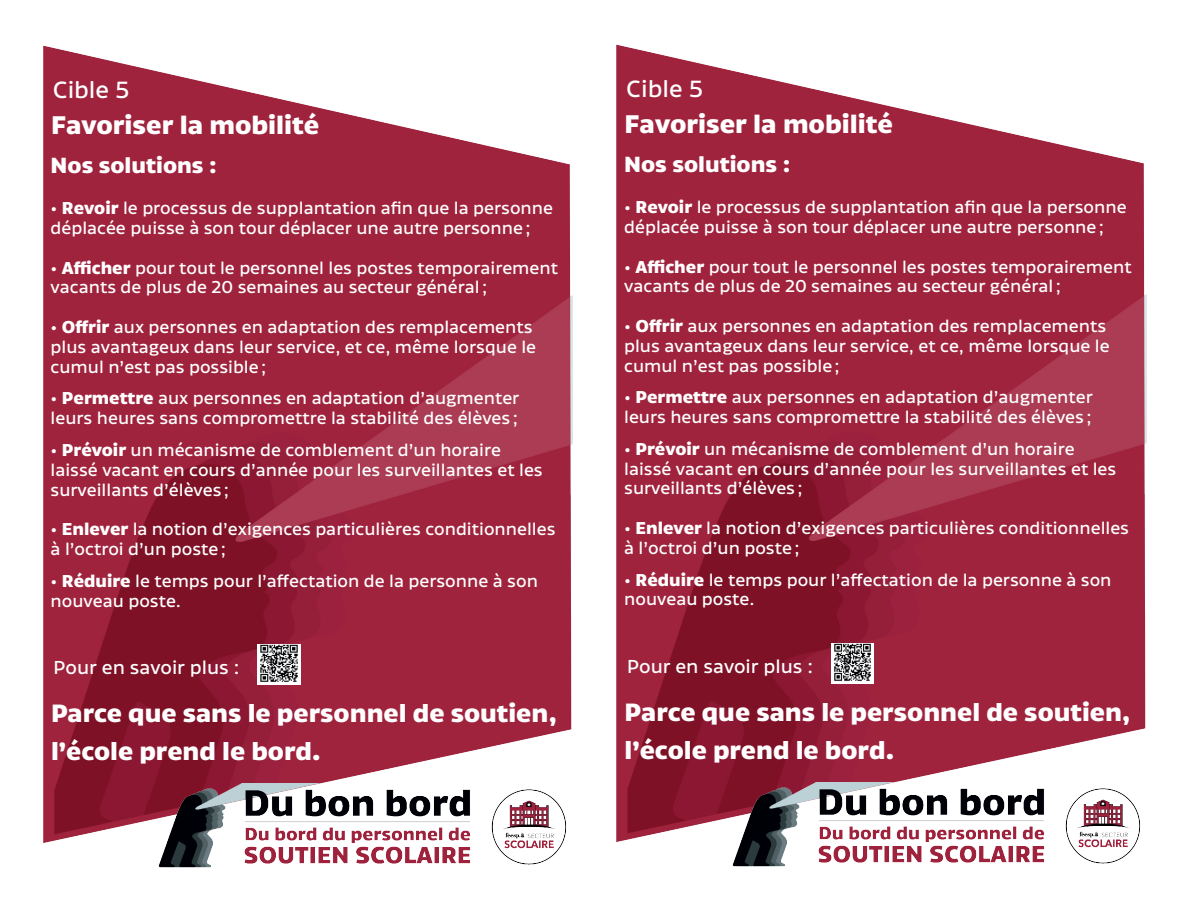
<style>
.page{position:relative;width:1188px;height:918px;background:#fff}
.page>*{position:absolute;margin:0;border:0;box-sizing:border-box;transform-origin:0 0}
.t1{font:700 24.45px "Canal";color:#fff}
.t2{font:700 24px/37.8px "Canal";color:#fff}
.t3{font:22.5px "Canal";color:#fff}
.t4{font:700 21px "Canal";color:#fff}
.t5{font:18px "Canal";color:#fff}
.t6{font:16.5px/19.8px "Canal";color:#fff}
.s1{font-weight:700}
</style>
<div class="page">
<img style="left:43px;top:45px;width:530px;height:798px">
<img style="left:149px;top:784px;width:423px;height:84px">
<img style="left:258px;top:644px;width:42px;height:41px">
<img style="left:616px;top:44px;width:530px;height:798px">
<img style="left:723px;top:783px;width:423px;height:84px">
<img style="left:831px;top:643px;width:43px;height:40px">
<h3 class="t3" style="left:53px;top:70px;width:79px">Cible 5</h3>
<h3 class="t3" style="left:626px;top:69px;width:79px">Cible 5</h3>
<h1 class="t1" style="left:51px;top:102px;width:270px">Favoriser la mobilité</h1>
<p class="t4" style="left:51px;top:146px;width:168px">Nos solutions :</p>
<p class="t6" style="left:51px;top:196px;width:504px">• <span class="s1">Revoir</span> le processus de supplantation afin que la personne déplacée puisse à son tour déplacer une autre personne ;</p>
<p class="t6" style="left:51px;top:256px;width:509px">• <span class="s1">Afficher</span> pour tout le personnel les postes temporairement vacants de plus de 20 semaines au secteur général ;</p>
<p class="t6" style="left:51px;top:315px;width:487px">• <span class="s1">Offrir</span> aux personnes en adaptation des remplacements plus avantageux dans leur service, et ce, même lorsque le cumul n’est pas possible ;</p>
<p class="t6" style="left:51px;top:387px;width:470px">• <span class="s1">Permettre</span> aux personnes en adaptation d’augmenter leurs heures sans compromettre la stabilité des élèves ;</p>
<p class="t6" style="left:51px;top:438px;width:494px">• <span class="s1">Prévoir</span> un mécanisme de comblement d’un horaire laissé vacant en cours d’année pour les surveillantes et les surveillants d’élèves ;</p>
<p class="t6" style="left:51px;top:517px;width:506px">• <span class="s1">Enlever</span> la notion d’exigences particulières conditionnelles à l’octroi d’un poste ;</p>
<p class="t6" style="left:51px;top:569px;width:489px">• <span class="s1">Réduire</span> le temps pour l’affectation de la personne à son nouveau poste.</p>
<h1 class="t1" style="left:625px;top:101px;width:270px">Favoriser la mobilité</h1>
<p class="t4" style="left:624px;top:145px;width:168px">Nos solutions :</p>
<p class="t6" style="left:624px;top:195px;width:504px">• <span class="s1">Revoir</span> le processus de supplantation afin que la personne déplacée puisse à son tour déplacer une autre personne ;</p>
<p class="t6" style="left:624px;top:255px;width:509px">• <span class="s1">Afficher</span> pour tout le personnel les postes temporairement vacants de plus de 20 semaines au secteur général ;</p>
<p class="t6" style="left:624px;top:314px;width:487px">• <span class="s1">Offrir</span> aux personnes en adaptation des remplacements plus avantageux dans leur service, et ce, même lorsque le cumul n’est pas possible ;</p>
<p class="t6" style="left:624px;top:385px;width:470px">• <span class="s1">Permettre</span> aux personnes en adaptation d’augmenter leurs heures sans compromettre la stabilité des élèves ;</p>
<p class="t6" style="left:624px;top:437px;width:494px">• <span class="s1">Prévoir</span> un mécanisme de comblement d’un horaire laissé vacant en cours d’année pour les surveillantes et les surveillants d’élèves ;</p>
<p class="t6" style="left:624px;top:516px;width:506px">• <span class="s1">Enlever</span> la notion d’exigences particulières conditionnelles à l’octroi d’un poste ;</p>
<p class="t6" style="left:624px;top:568px;width:489px">• <span class="s1">Réduire</span> le temps pour l’affectation de la personne à son nouveau poste.</p>
<p class="t5" style="left:53px;top:652px;width:188px">Pour en savoir plus :</p>
<p class="t5" style="left:627px;top:651px;width:188px">Pour en savoir plus :</p>
<h2 class="t2" style="left:51px;top:691px;width:507px">Parce que sans le personnel de soutien, l’école prend le bord.</h2>
<h2 class="t2" style="left:625px;top:690px;width:507px">Parce que sans le personnel de soutien, l’école prend le bord.</h2>
</div>
